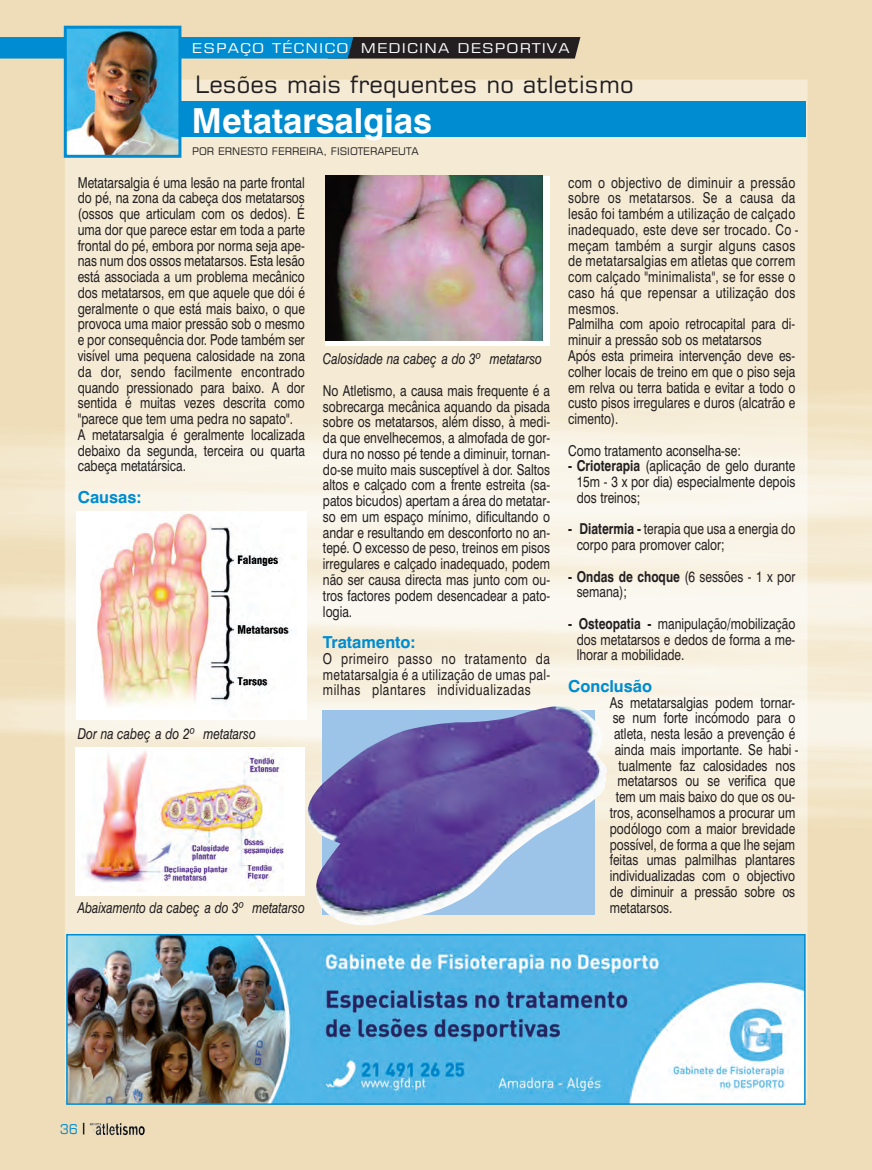
<style>
.page{position:relative;width:872px;height:1170px;background:#fff}
.page>*{position:absolute;margin:0;border:0;box-sizing:border-box;transform-origin:0 0}
.t1{font:700 34.5px "Swiss 721 BT";color:#fff}
.t2{font:24px "Square 721 BT";color:#231f20}
.t3{font:700 16.5px "Swiss 721 BT";color:#008cd0}
.t4{font:15px/15.8px "Swiss 721 BT";color:#231f20;text-align:justify;scale:.8 1}
.t5{font:15px/15.8px "Swiss 721 BT";letter-spacing:.02em;color:#231f20;scale:.8 1}
.t6{font:italic 15px "Swiss 721 BT";color:#231f20;scale:.8 1}
.t7{font:13.5px "Square 721 BT";letter-spacing:.065em;color:#fff;scale:1.2 1}
.t8{font:13.5px "Square 721 BT";color:#008cd0}
.t9{font:10.5px "Square 721 BT";color:#231f20}
.s1{font-weight:700}
</style>
<div class="page">
<img style="left:0;top:0;width:872px;height:1169px">
<img style="left:90px;top:1122px;width:48px;height:12px">
<svg style="left:83px;top:1122px;width:1px;height:12px"></svg>
<svg style="left:0;top:37px;width:580px;height:22px;background:#16597a"></svg>
<img style="left:69px;top:936px;width:733px;height:165px">
<div style="left:66px;top:933px;width:739px;height:171px;border:2px solid #008cd0"></div>
<div style="left:64px;top:102px;width:741px;height:35px;background:#008cd0"></div>
<img style="left:68px;top:30px;width:109px;height:124px">
<div style="left:64px;top:26px;width:117px;height:132px;border:3px solid #008cd0"></div>
<div style="left:77px;top:511px;width:230px;height:208px;background:#fff"></div>
<img style="left:97px;top:513px;width:195px;height:194px">
<div style="left:76px;top:747px;width:229px;height:149px;background:#fff"></div>
<img style="left:82px;top:748px;width:201px;height:143px">
<svg style="left:326px;top:175px;width:224px;height:170px"></svg>
<img style="left:326px;top:175px;width:216px;height:165px">
<img style="left:307px;top:706px;width:302px;height:220px">
<p class="t7" style="left:192px;top:39px;width:132px">ESPAÇO TÉCNICO</p>
<p class="t7" style="left:361px;top:39px;width:176px">MEDICINA DESPORTIVA</p>
<h2 class="t2" style="left:195px;top:69px;width:440px">Lesões mais frequentes no atletismo</h2>
<h1 class="t1" style="left:192px;top:101px;width:242px">Metatarsalgias</h1>
<p class="t9" style="left:192px;top:144px;width:228px">POR ERNESTO FERREIRA, FISIOTERAPEUTA</p>
<p class="t4" style="left:78px;top:174px;width:285px;text-align:left">Metatarsalgia é uma lesão na parte frontal do pé, na zona da cabeça dos metatarsos (ossos que articulam com os dedos). É uma dor que parece estar em toda a parte frontal do pé, embora por norma seja ape&shy;nas num dos ossos metatarsos. Esta lesão está associada a um problema mecânico dos metatarsos, em que aquele que dói é geralmente o que está mais baixo, o que provoca uma maior pressão sob o mesmo e por consequência dor. Pode também ser visível uma pe quena calosidade na zona da dor, sen do facilmente encontrado quando pressionado para baixo. A dor sentida é muitas vezes descrita como "parece que tem uma pedra no sapato".<br>A metatarsalgia é geralmente localizada de baixo da segunda, terceira ou quarta cabeça metatársica.</p>
<p class="t3" style="left:78px;top:487px;width:65px">Causas:</p>
<p class="t6" style="left:78px;top:725px;width:224px">Dor na cabeç a do 2º metatarso</p>
<p class="t6" style="left:323px;top:350px;width:275px">Calosidade na cabeç a do 3º metatarso</p>
<p class="t4" style="left:323px;top:383px;width:285px">No Atletismo, a causa mais frequente é a sobrecarga mecânica aquando da pisada sobre os metatarsos, além disso, à medi&shy;da que envelhecemos, a almofada de gor&shy;dura no nosso pé tende a diminuir, tornan&shy;do-se muito mais susceptível à dor. Saltos altos e calçado com a frente estreita (sa - patos bicudos) apertam a área do metatar&shy;so em um espaço mínimo, dificultando o an dar e resultando em desconforto no an - tepé. O excesso de peso, treinos em pisos irre gulares e calçado inadequado, podem não ser causa directa mas junto com ou - tros factores podem desencadear a pa to - logia.</p>
<p class="t3" style="left:323px;top:632px;width:94px">Tratamento:</p>
<p class="t4" style="left:323px;top:650px;width:285px">O primeiro passo no tratamento da metatarsalgia é a utilização de umas pal - milhas plantares individualizadas</p>
<p class="t6" style="left:78px;top:898px;width:285px">Abaixamento da cabeç a do 3º metatarso</p>
<p class="t5" style="left:568px;top:174px;width:289px">com o objectivo de diminuir a pressão so bre os me tatarsos. Se a causa da lesão foi também a utilização de calçado inadequado, este deve ser trocado. Co - meçam tam bém a surgir alguns ca sos de me tatarsalgias em atletas que correm com calçado "minimalista", se for esse o caso há que repensar a utili za ção dos mesmos.<br>Palmilha com apoio retrocapital para di - minuir a pressão sob os metatarsos<br>Após esta primeira intervenção deve es - colher locais de treino em que o piso seja em relva ou terra batida e evitar a todo o custo pisos irregulares e duros (al ca trão e cimento).</p>
<p class="t4" style="left:568px;top:442px;width:218px">Como tratamento aconselha-se:</p>
<p class="t4" style="left:576px;top:458px;width:275px;text-indent:-9px"><span class="s1">- Crioterapia</span> (aplicação de gelo durante 15m - 3 x por dia) especialmente depois dos treinos;</p>
<p class="t4" style="left:576px;top:521px;width:275px;text-indent:-8px"><span class="s1">- Diatermia -</span> terapia que usa a energia do corpo para promover calor;</p>
<p class="t4" style="left:576px;top:568px;width:275px;text-indent:-9px"><span class="s1">- Ondas de choque</span> (6 sessões - 1 x por se mana);</p>
<p class="t4" style="left:576px;top:615px;width:275px;text-indent:-9px"><span class="s1">- Osteopatia -</span> manipulação/mobilização dos metatarsos e dedos de forma a me - lhorar a mobilidade.</p>
<p class="t3" style="left:568px;top:676px;width:85px">Conclusão</p>
<p class="t4" style="left:610px;top:694px;width:233px">As metatarsalgias podem tornar-</p>
<p class="t4" style="left:612px;top:710px;width:230px">se num forte incómodo para o</p>
<p class="t4" style="left:614px;top:726px;width:228px">atle ta, nesta lesão a prevenção é</p>
<p class="t4" style="left:615px;top:741px;width:231px">ain da mais importante. Se habi -</p>
<p class="t4" style="left:618px;top:757px;width:222px">tualmente faz calosidades nos</p>
<p class="t4" style="left:617px;top:773px;width:224px">me ta tarsos ou se verifica que</p>
<p class="t4" style="left:615px;top:789px;width:226px">tem um mais ba ixo do que os ou -</p>
<p class="t4" style="left:610px;top:804px;width:233px">tros, aconselhamos a pro curar um</p>
<p class="t4" style="left:610px;top:820px;width:233px">podólogo com a maior brevida de</p>
<p class="t4" style="left:610px;top:836px;width:233px">possível, de forma a que lhe sejam</p>
<p class="t4" style="left:610px;top:852px;width:233px">fei tas umas palmilhas plantares</p>
<p class="t4" style="left:610px;top:867px;width:233px">individuali za das com o objectivo</p>
<p class="t4" style="left:610px;top:883px;width:233px">de di minuir a pressão sobre os</p>
<p class="t4" style="left:610px;top:899px;width:80px">me tatarsos.</p>
<p class="t8" style="left:60px;top:1120px;width:20px">36</p>
</div>
